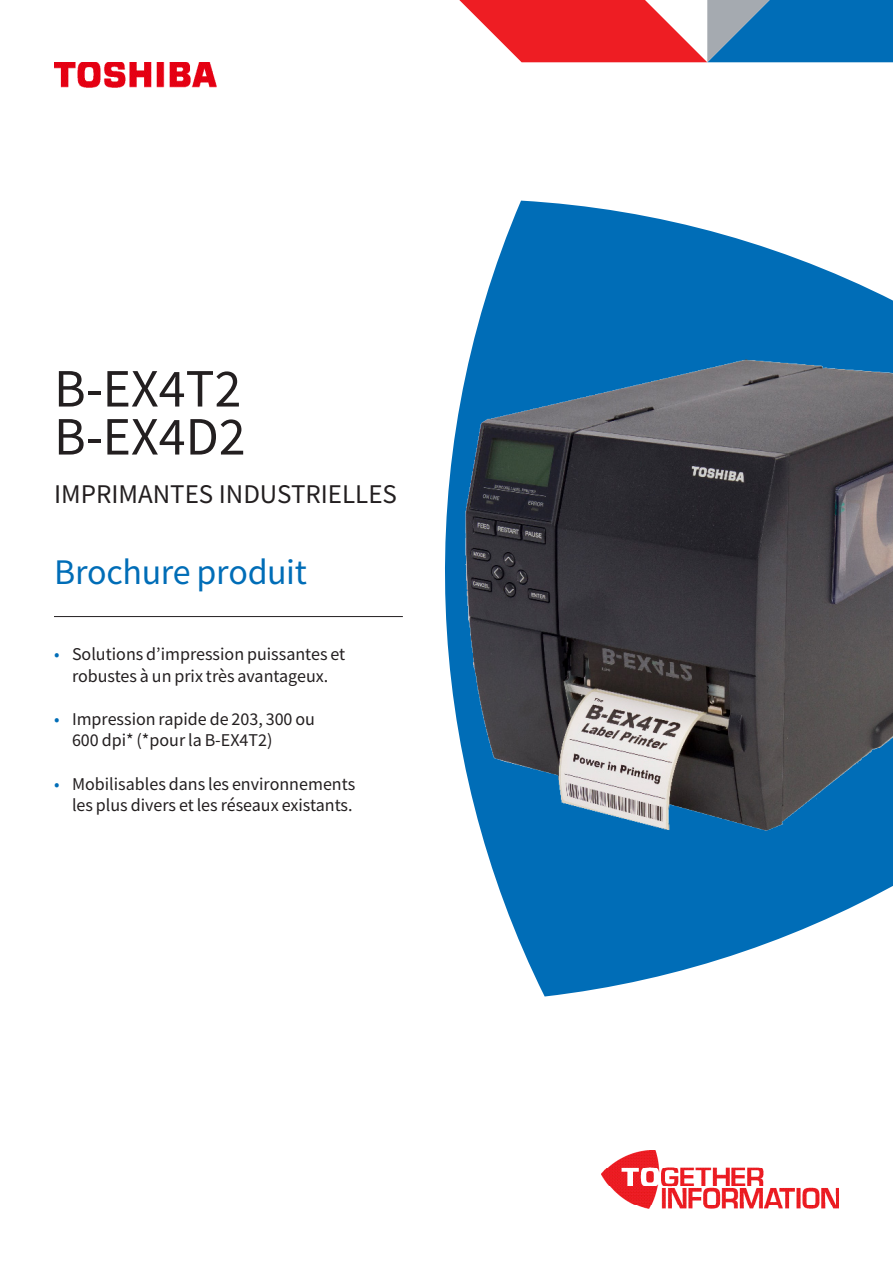
<style>
.page{position:relative;width:893px;height:1263px;background:#fff}
.page>*{position:absolute;margin:0;border:0;box-sizing:border-box;transform-origin:0 0}
.t1{font:54px "Toshiba Sans";color:#231f20}
.Collateral_type_white{font:36px "Toshiba Sans";letter-spacing:-.01em;color:#006db7}
.t2{font:27px "Toshiba Sans";color:#231f20}
.Highlight_bullets_BLACK{font:18px/21.6px "Toshiba Sans";color:#231f20;text-align:center}
.s1{color:#006db7}
</style>
<div class="page">
<img style="left:54px;top:62px;width:162px;height:25px">
<hr style="left:54px;top:616px;width:349px;height:1px;background:#231f20">
<img style="left:602px;top:1150px;width:237px;height:59px">
<svg style="left:459px;top:0;width:434px;height:62px;background:#966481"></svg>
<svg style="left:445px;top:201px;width:448px;height:795px;fill:#006db7"></svg>
<img style="left:460px;top:354px;width:433px;height:490px">
<p class="t1" style="left:54px;top:354px;width:189px">B-EX4T2</p>
<p class="t1" style="left:54px;top:402px;width:193px">B-EX4D2</p>
<p class="t2" style="left:54px;top:476px;width:345px">IMPRIMANTES INDUSTRIELLES</p>
<p class="Collateral_type_white" style="left:54px;top:549px;width:254px">Brochure produit</p>
<p class="Highlight_bullets_BLACK" style="left:54px;top:643px;width:293px"><span class="s1">•</span> Solutions d’impression puissantes et robustes à un prix très avantageux.</p>
<p class="Highlight_bullets_BLACK" style="left:72px;top:708px;width:244px;text-align:left;text-indent:-18px"><span class="s1">•</span> Impression rapide de 203, 300 ou<br>600 dpi* (*pour la B-EX4T2)</p>
<p class="Highlight_bullets_BLACK" style="left:54px;top:773px;width:303px;text-align:right"><span class="s1">•</span> Mobilisables dans les environnements les plus divers et les réseaux existants.</p>
</div>
